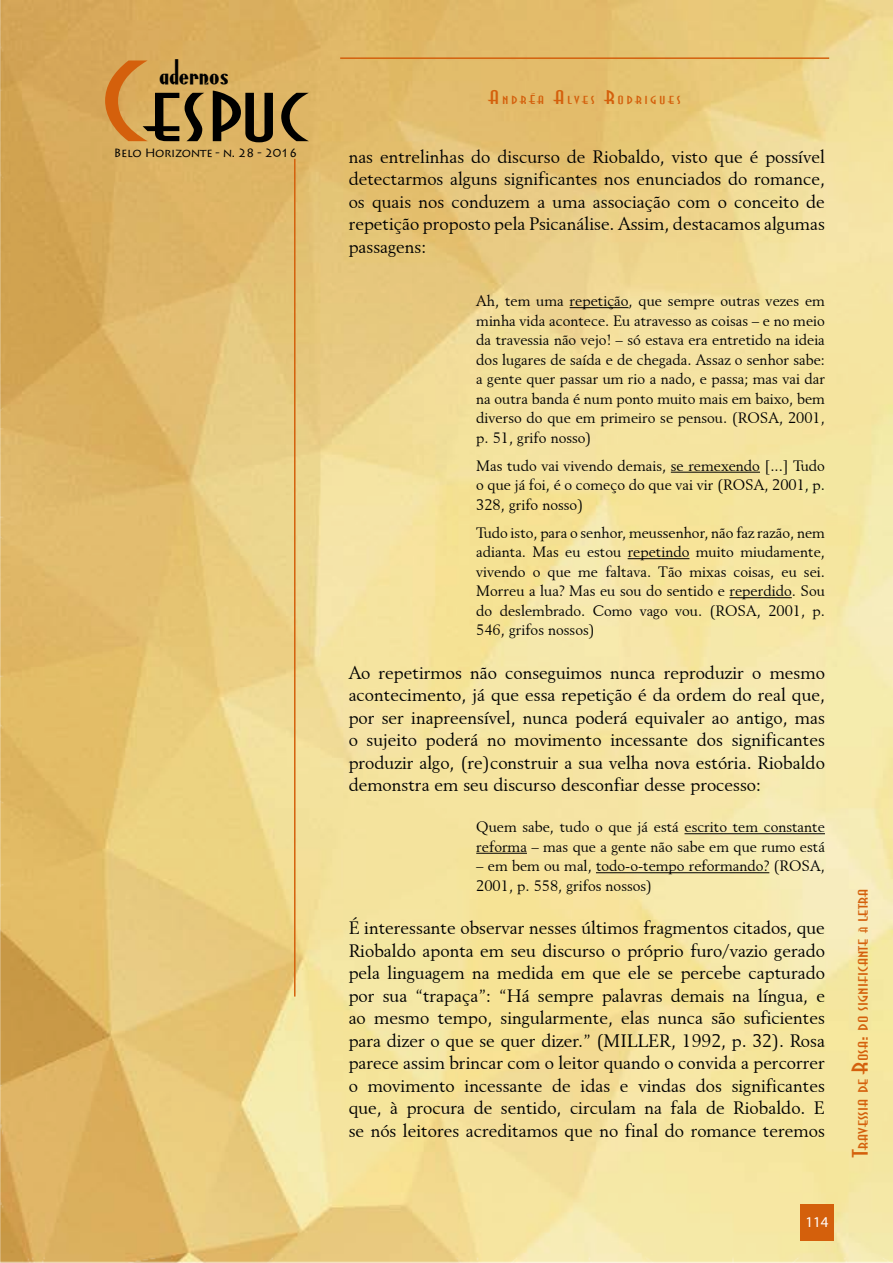
<style>
.page{position:relative;width:893px;height:1263px;background:#fff}
.page>*{position:absolute;margin:0;border:0;box-sizing:border-box;transform-origin:0 0}
.t1{font:expanded 108px "Asia";color:#000}
.t2{font:30px "Anchor Steam NF";color:#000}
.t3{font:expanded 21px "Asia";color:#d4600c}
.t4{font:18px/22.5px "Revival 565 BT";color:#000;text-align:justify}
.t5{font:expanded 18px "Asia";letter-spacing:.14em;color:#d4600c}
.t6{font:15px/19.5px "Revival 565 BT";color:#000;text-align:justify}
.t7{font:15px "Myriad Pro";color:#fff}
.t8{font:12px "Lithos Pro";letter-spacing:-.03em;color:#000}
.s1{color:#d4600c}
.s2{font-size:12px}
.s3{font-size:10.5px}
</style>
<div class="page">
<img style="left:0;top:0;width:893px;height:1263px">
<div style="left:800px;top:1203px;width:34px;height:37px;background:#d4600c"></div>
<hr style="left:294px;top:159px;width:2px;height:837px;background:#d4600c">
<hr style="left:340px;top:57px;width:489px;height:2px;background:#d4600c">
<hr style="left:570px;top:307px;width:59px;height:1px;background:#000">
<hr style="left:671px;top:472px;width:89px;height:1px;background:#000">
<hr style="left:628px;top:558px;width:61px;height:1px;background:#000">
<hr style="left:729px;top:597px;width:63px;height:1px;background:#000">
<hr style="left:684px;top:833px;width:141px;height:1px;background:#000">
<hr style="left:476px;top:853px;width:51px;height:1px;background:#000">
<hr style="left:596px;top:872px;width:173px;height:1px;background:#000">
<h2 class="t2" style="left:159px;top:51px;width:71px">adernos</h2>
<h1 class="t1" style="left:101px;top:42px;width:208px"><span class="s1">C</span>espuc</h1>
<p class="t8" style="left:114px;top:146px;width:185px">Belo Horizonte - n. 28 - 2016</p>
<p class="t4" style="left:349px;top:145px;width:478px">nas entrelinhas do discurso de Riobaldo, visto que é possível detectarmos alguns significantes nos enunciados do romance, os quais nos conduzem a uma associação com o conceito de repetição proposto pela Psicanálise. Assim, destacamos algumas passagens:</p>
<p class="t6" style="left:476px;top:291px;width:350px">Ah, tem uma repetição, que sempre outras vezes em minha vida acontece. Eu atravesso as coisas – e no meio da travessia não vejo! – só estava era entretido na ideia dos lugares de saída e de chegada. Assaz o senhor sabe: a gente quer passar um rio a nado, e passa; mas vai dar na outra banda é num ponto muito mais em baixo, bem diverso do que em primeiro se pensou. (ROSA, 2001, p. 51, grifo nosso)</p>
<p class="t6" style="left:476px;top:455px;width:350px">Mas tudo vai vivendo demais, se remexendo [...] Tudo o que já foi, é o começo do que vai vir (ROSA, 2001, p.<br>328, grifo nosso)</p>
<p class="t6" style="left:476px;top:522px;width:350px">Tudo isto, para o senhor, meussenhor, não faz razão, nem adianta. Mas eu estou repetindo muito miudamente, vivendo o que me faltava. Tão mixas coisas, eu sei.<br>Morreu a lua? Mas eu sou do sentido e reperdido. Sou do deslembrado. Como vago vou. (ROSA, 2001, p.<br>546, grifos nossos)</p>
<p class="t4" style="left:349px;top:661px;width:478px">Ao repetirmos não conseguimos nunca reproduzir o mesmo acontecimento, já que essa repetição é da ordem do real que, por ser inapreensível, nunca poderá equivaler ao antigo, mas o sujeito poderá no movimento incessante dos significantes produzir algo, (re)construir a sua velha nova estória. Riobaldo demonstra em seu discurso desconfiar desse processo:</p>
<p class="t6" style="left:476px;top:817px;width:350px">Quem sabe, tudo o que já está escrito tem constante reforma – mas que a gente não sabe em que rumo está</p>
<p class="t6" style="left:476px;top:856px;width:350px">– em bem ou mal, todo-o-tempo reformando? (ROSA,<br>2001, p. 558, grifos nossos)</p>
<p class="t4" style="left:349px;top:917px;width:478px">É interessante observar nesses últimos fragmentos citados, que Riobaldo aponta em seu discurso o próprio furo/vazio gerado pela linguagem na medida em que ele se percebe capturado por sua “trapaça”: “Há sempre palavras demais na língua, e ao mesmo tempo, singularmente, elas nunca são suficientes para dizer o que se quer dizer.” (MILLER, 1992, p. 32). Rosa parece assim brincar com o leitor quando o convida a percorrer o movimento incessante de idas e vindas dos significantes que, à procura de sentido, circulam na fala de Riobaldo. E se nós leitores acreditamos que no final do romance teremos</p>
<p class="t5" style="left:489px;top:88px;width:194px">Andr<span class="s2">é</span>a Alves Rodrigues</p>
<p class="t3" style="left:848px;top:1157px;width:270px;rotate:-90deg">Travessia de Rosa: do significante <span class="s3">à</span> letra</p>
<p class="t7" style="left:805px;top:1213px;width:25px">114</p>
</div>
